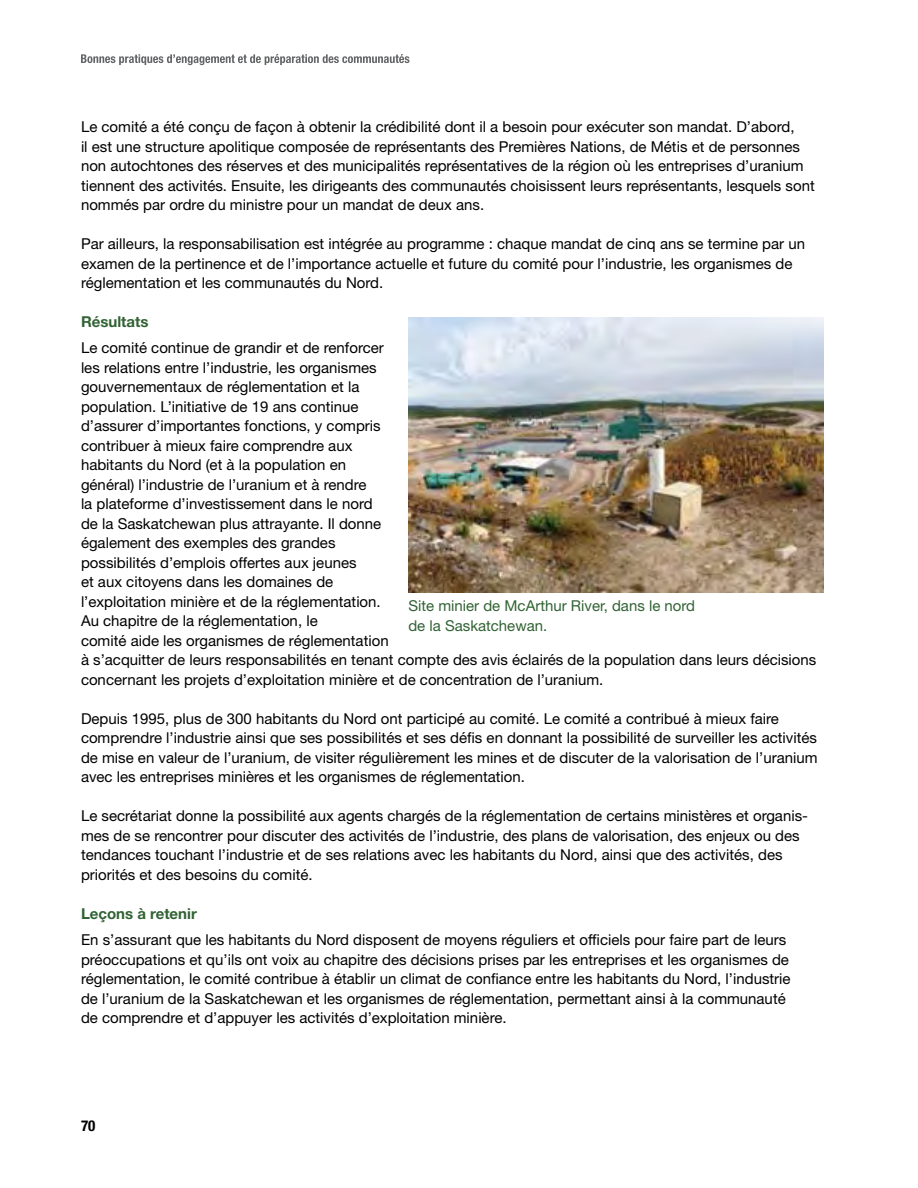
<style>
.page{position:relative;width:918px;height:1188px;background:#fff}
.page>*{position:absolute;margin:0;border:0;box-sizing:border-box;transform-origin:0 0}
.t1{font:15px/19.5px "Helvetica Neue LT Std";color:#000}
.t2{font:15px/19.5px "Helvetica Neue LT Std";color:#316233}
.t3{font:700 15px "Helvetica Neue LT Std";color:#316233}
.t4{font:700 condensed 15px "Helvetica Neue LT Std";color:#000}
</style>
<div class="page">
<svg style="left:81px;top:54px;width:328px;height:11px"></svg>
<img style="left:408px;top:318px;width:416px;height:275px">
<p class="t1" style="left:81px;top:117px;width:735px">Le comité a été conçu de façon à obtenir la crédibilité dont il a besoin pour exécuter son mandat. D’abord,<br>il est une structure apolitique composée de représentants des Premières Nations, de Métis et de personnes non autochtones des réserves et des municipalités représentatives de la région où les entreprises d’uranium tiennent des activités. Ensuite, les dirigeants des communautés choisissent leurs représentants, lesquels sont nommés par ordre du ministre pour un mandat de deux ans.</p>
<p class="t1" style="left:81px;top:234px;width:726px">Par ailleurs, la responsabilisation est intégrée au programme : chaque mandat de cinq ans se termine par un examen de la pertinence et de l’importance actuelle et future du comité pour l’industrie, les organismes de réglementation et les communautés du Nord.</p>
<h3 class="t3" style="left:81px;top:313px;width:69px">Résultats</h3>
<p class="t1" style="left:81px;top:338px;width:737px">Le comité continue de grandir et de renforcer<br>les relations entre l’industrie, les organismes<br>gouvernementaux de réglementation et la<br>population. L’initiative de 19 ans continue<br>d’assurer d’importantes fonctions, y compris<br>contribuer à mieux faire comprendre aux<br>habitants du Nord (et à la population en<br>général) l’industrie de l’uranium et à rendre<br>la plateforme d’investissement dans le nord<br>de la Saskatchewan plus attrayante. Il donne<br>également des exemples des grandes<br>possibilités d’emplois offertes aux jeunes<br>et aux citoyens dans les domaines de<br>l’exploitation minière et de la réglementation.<br>Au chapitre de la réglementation, le<br>comité aide les organismes de réglementation<br>à s’acquitter de leurs responsabilités en tenant compte des avis éclairés de la population dans leurs décisions concernant les projets d’exploitation minière et de concentration de l’uranium.</p>
<p class="t1" style="left:81px;top:709px;width:738px">Depuis 1995, plus de 300 habitants du Nord ont participé au comité. Le comité a contribué à mieux faire comprendre l’industrie ainsi que ses possibilités et ses défis en donnant la possibilité de surveiller les activités de mise en valeur de l’uranium, de visiter régulièrement les mines et de discuter de la valorisation de l’uranium avec les entreprises minières et les organismes de réglementation.</p>
<p class="t1" style="left:81px;top:806px;width:729px">Le secrétariat donne la possibilité aux agents chargés de la réglementation de certains ministères et organis&shy;mes de se rencontrer pour discuter des activités de l’industrie, des plans de valorisation, des enjeux ou des tendances touchant l’industrie et de ses relations avec les habitants du Nord, ainsi que des activités, des priorités et des besoins du comité.</p>
<h3 class="t3" style="left:81px;top:904px;width:117px">Leçons à retenir</h3>
<p class="t1" style="left:81px;top:930px;width:711px">En s’assurant que les habitants du Nord disposent de moyens réguliers et officiels pour faire part de leurs préoccupations et qu’ils ont voix au chapitre des décisions prises par les entreprises et les organismes de réglementation, le comité contribue à établir un climat de confiance entre les habitants du Nord, l’industrie de l’uranium de la Saskatchewan et les organismes de réglementation, permettant ainsi à la communauté de comprendre et d’appuyer les activités d’exploitation minière.</p>
<p class="t2" style="left:408px;top:596px;width:288px">Site minier de McArthur River, dans le nord de la Saskatchewan.</p>
<p class="t4" style="left:81px;top:1117px;width:16px">70</p>
</div>
